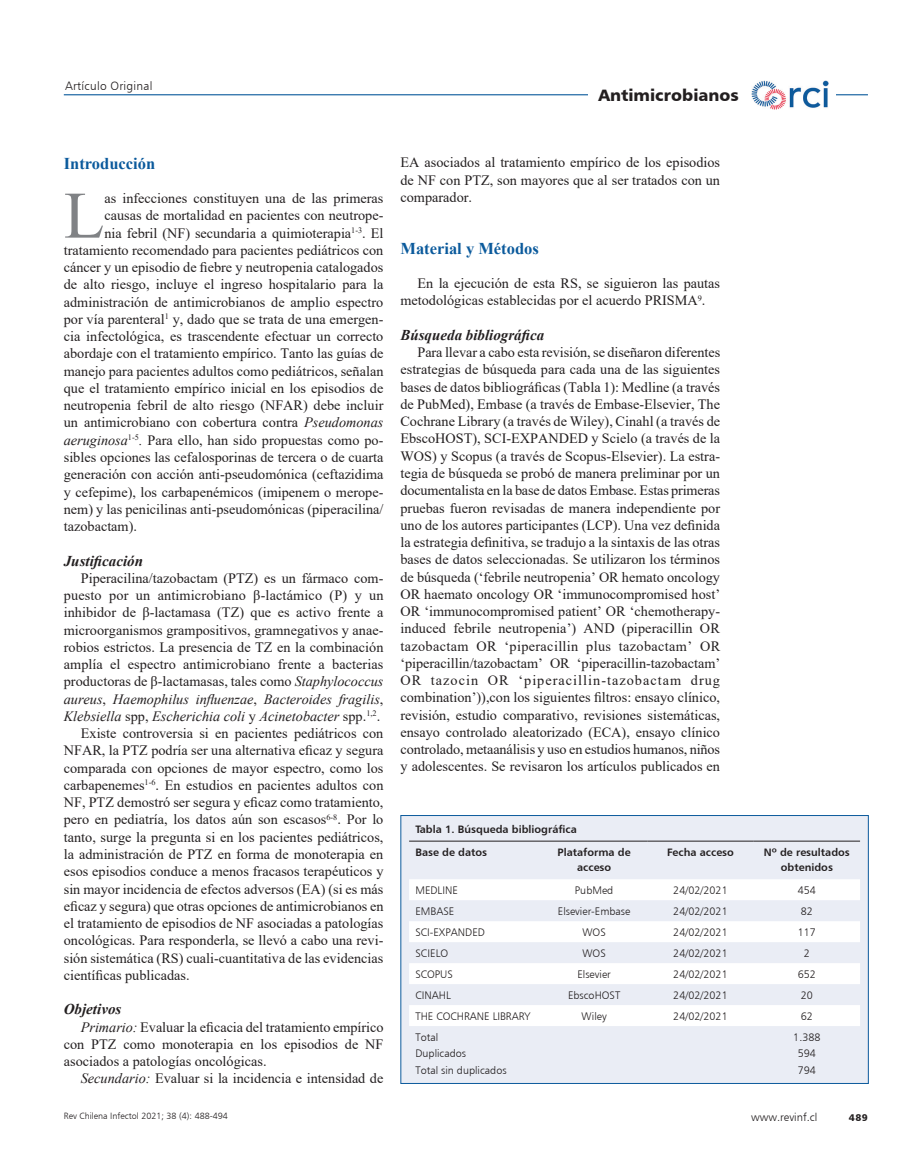
<style>
.page{position:relative;width:919px;height:1170px;background:#fff}
.page>*{position:absolute;margin:0;border:0;box-sizing:border-box;transform-origin:0 0}
._1texto{font:66.3px "Times New Roman";color:#808285}
._4subtitulo{font:700 16.5px "Times New Roman";color:#0b5a9c}
.t1{font:16.5px "Humanist 777 BT Black B";color:#231f20}
._4subtitulo2{font:italic 700 15px "Times New Roman";color:#231f20}
._1texto-2{font:14.25px/17.2px "Times New Roman";color:#231f20;text-align:justify}
.t2{font:12px "Humanist 777 BT Light B";letter-spacing:.02em;color:#231f20}
.t3{font:11.25px "Humanist 777 BT Light B";color:#231f20}
._6tabla{font:10.8px "Humanist 777 BT Light B";color:#231f20}
._6tabla-2{font:10.8px/15px "Humanist 777 BT Bold B";color:#231f20;text-align:center}
.t4{font:9.75px "Humanist 777 BT Black B";color:#231f20}
.t5{font:9px "Humanist 777 BT Light B";color:#231f20}
.s1{font-style:italic}
</style>
<div class="page">
<hr style="left:64px;top:94px;width:803px;height:1px;background:#0b5a9c">
<div style="left:744px;top:80px;width:92px;height:30px;background:#fff"></div>
<img style="left:751px;top:80px;width:77px;height:30px">
<div style="left:587px;top:80px;width:162px;height:30px;background:#fff"></div>
<div style="left:401px;top:815px;width:467px;height:268px;background:#eaedf5"></div>
<svg style="left:409px;top:879px;width:451px;height:146px;fill:#fff"></svg>
<hr style="left:409px;top:840px;width:132px;height:1px;background:#231f20">
<hr style="left:541px;top:840px;width:106px;height:1px;background:#231f20">
<hr style="left:647px;top:840px;width:106px;height:1px;background:#231f20">
<hr style="left:753px;top:840px;width:107px;height:1px;background:#231f20">
<div style="left:400px;top:815px;width:468px;height:268px;border:1px solid #0b5a9c"></div>
<p class="t2" style="left:65px;top:79px;width:89px">Artículo Original</p>
<p class="t1" style="left:598px;top:85px;width:142px">Antimicrobianos</p>
<p class="_4subtitulo" style="left:64px;top:151px;width:93px">Introducción</p>
<p class="_1texto" style="left:64px;top:169px;width:42px">L</p>
<p class="_1texto-2" style="left:104px;top:189px;width:280px">as infecciones constituyen una de las primeras</p>
<p class="_1texto-2" style="left:104px;top:206px;width:280px">causas de mortalidad en pacientes con neutrope-</p>
<p class="_1texto-2" style="left:104px;top:224px;width:280px">nia febril (NF) secundaria a quimioterapia<sup>1-3</sup>. El</p>
<p class="_1texto-2" style="left:64px;top:241px;width:321px">tratamiento recomendado para pacientes pediátricos con</p>
<p class="_1texto-2" style="left:64px;top:258px;width:321px">cáncer y un episodio de fiebre y neutropenia catalogados</p>
<p class="_1texto-2" style="left:64px;top:275px;width:321px">de alto riesgo, incluye el ingreso hospitalario para la</p>
<p class="_1texto-2" style="left:64px;top:293px;width:321px">administración de antimicrobianos de amplio espectro</p>
<p class="_1texto-2" style="left:64px;top:310px;width:321px">por vía parenteral<sup>1</sup> y, dado que se trata de una emergen-</p>
<p class="_1texto-2" style="left:64px;top:327px;width:321px">cia infectológica, es trascendente efectuar un correcto</p>
<p class="_1texto-2" style="left:64px;top:344px;width:321px">abordaje con el tratamiento empírico. Tanto las guías de</p>
<p class="_1texto-2" style="left:64px;top:362px;width:321px">manejo para pacientes adultos como pediátricos, señalan</p>
<p class="_1texto-2" style="left:64px;top:379px;width:321px">que el tratamiento empírico inicial en los episodios de</p>
<p class="_1texto-2" style="left:64px;top:396px;width:321px">neutropenia febril de alto riesgo (NFAR) debe incluir</p>
<p class="_1texto-2" style="left:64px;top:413px;width:321px">un antimicrobiano con cobertura contra <span class="s1">Pseudomonas</span></p>
<p class="_1texto-2" style="left:64px;top:431px;width:321px"><span class="s1">aeruginosa</span><sup>1-5</sup><span class="s1">.</span> Para ello, han sido propuestas como po-</p>
<p class="_1texto-2" style="left:64px;top:448px;width:321px">sibles opciones las cefalosporinas de tercera o de cuarta</p>
<p class="_1texto-2" style="left:64px;top:465px;width:321px">generación con acción anti-pseudomónica (ceftazidima</p>
<p class="_1texto-2" style="left:64px;top:482px;width:321px">y cefepime), los carbapenémicos (imipenem o merope-</p>
<p class="_1texto-2" style="left:64px;top:500px;width:321px">nem) y las penicilinas anti-pseudomónicas (piperacilina/</p>
<p class="_1texto-2" style="left:64px;top:517px;width:75px">tazobactam).</p>
<p class="_4subtitulo2" style="left:64px;top:550px;width:81px">Justificación</p>
<p class="_1texto-2" style="left:64px;top:569px;width:321px;text-indent:17px">Piperacilina/tazobactam (PTZ) es un fármaco com&shy;puesto por un antimicrobiano β-lactámico (P) y un inhibidor de β-lactamasa (TZ) que es activo frente a microorganismos grampositivos, gramnegativos y anae&shy;robios estrictos. La presencia de TZ en la combinación amplía el espectro antimicrobiano frente a bacterias productoras de β-lactamasas, tales como <span class="s1">Staphylococcus aureus</span>, <span class="s1">Haemophilus influenzae</span>, <span class="s1">Bacteroides fragilis</span>, <span class="s1">Klebsiella</span> spp, <span class="s1">Escherichia coli</span> y <span class="s1">Acinetobacter</span> spp.<sup>1,2</sup>.</p>
<p class="_1texto-2" style="left:64px;top:724px;width:321px;text-indent:17px">Existe controversia si en pacientes pediátricos con NFAR, la PTZ podría ser una alternativa eficaz y segura comparada con opciones de mayor espectro, como los carbapenemes<sup>1-6</sup>. En estudios en pacientes adultos con NF, PTZ demostró ser segura y eficaz como tratamiento, pero en pediatría, los datos aún son escasos<sup>6-8</sup>. Por lo tanto, surge la pregunta si en los pacientes pediátricos, la administración de PTZ en forma de monoterapia en esos episodios conduce a menos fracasos terapéuticos y sin mayor incidencia de efectos adversos (EA) (si es más eficaz y segura) que otras opciones de antimicrobianos en el tratamiento de episodios de NF asociadas a patologías oncológicas. Para responderla, se llevó a cabo una revi&shy;sión sistemática (RS) cuali-cuantitativa de las evidencias científicas publicadas.</p>
<p class="_4subtitulo2" style="left:64px;top:998px;width:59px">Objetivos</p>
<p class="_1texto-2" style="left:64px;top:1017px;width:321px;text-indent:17px"><span class="s1">Primario:</span> Evaluar la eficacia del tratamiento empírico con PTZ como monoterapia en los episodios de NF asociados a patologías oncológicas.</p>
<p class="_1texto-2" style="left:81px;top:1069px;width:304px"><span class="s1">Secundario:</span> Evaluar si la incidencia e intensidad de</p>
<p class="t5" style="left:64px;top:1110px;width:166px">Rev Chilena Infectol 2021; 38 (4): 488-494</p>
<p class="_1texto-2" style="left:400px;top:153px;width:321px">EA asociados al tratamiento empírico de los episodios de NF con PTZ, son mayores que al ser tratados con un comparador.</p>
<p class="_4subtitulo" style="left:400px;top:236px;width:140px">Material y Métodos</p>
<p class="_1texto-2" style="left:400px;top:274px;width:321px;text-indent:17px">En la ejecución de esta RS, se siguieron las pautas metodológicas establecidas por el acuerdo PRISMA<sup>9</sup>.</p>
<p class="_4subtitulo2" style="left:400px;top:324px;width:145px">Búsqueda bibliográfica</p>
<p class="_1texto-2" style="left:400px;top:343px;width:321px;text-indent:17px">Para llevar a cabo esta revisión, se diseñaron diferentes estrategias de búsqueda para cada una de las siguientes bases de datos bibliográficas (Tabla 1): Medline (a través de PubMed), Embase (a través de Embase-Elsevier, The Cochrane Library (a través de Wiley), Cinahl (a través de EbscoHOST), SCI-EXPANDED y Scielo (a través de la WOS) y Scopus (a través de Scopus-Elsevier). La estra&shy;tegia de búsqueda se probó de manera preliminar por un documentalista en la base de datos Embase. Estas primeras pruebas fueron revisadas de manera independiente por uno de los autores participantes (LCP). Una vez definida la estrategia definitiva, se tradujo a la sintaxis de las otras bases de datos seleccionadas. Se utilizaron los términos de búsqueda (‘febrile neutropenia’ OR hemato oncology OR haemato oncology OR ‘immunocompromised host’ OR ‘immunocompromised patient’ OR ‘chemotherapy&shy;induced febrile neutropenia’) AND (piperacillin OR tazobactam OR ‘piperacillin plus tazobactam’ OR ‘piperacillin/tazobactam’ OR ‘piperacillin-tazobactam’ OR tazocin OR ‘piperacillin-tazobactam drug combination’)),con los siguientes filtros: ensayo clínico, revisión, estudio comparativo, revisiones sistemáticas, ensayo controlado aleatorizado (ECA), ensayo clínico controlado, metaanálisis y uso en estudios humanos, niños y adolescentes. Se revisaron los artículos publicados en</p>
<p class="_6tabla-2" style="left:415px;top:821px;width:163px">Tabla 1. Búsqueda bibliográfica</p>
<p class="_6tabla-2" style="left:415px;top:844px;width:73px">Base de datos</p>
<p class="_6tabla-2" style="left:557px;top:844px;width:75px">Plataforma de acceso</p>
<p class="_6tabla-2" style="left:667px;top:844px;width:68px">Fecha acceso</p>
<p class="_6tabla-2" style="left:763px;top:844px;width:87px">Nº de resultados obtenidos</p>
<p class="_6tabla" style="left:415px;top:883px;width:44px">MEDLINE</p>
<p class="_6tabla" style="left:575px;top:883px;width:40px">PubMed</p>
<p class="_6tabla" style="left:673px;top:883px;width:56px">24/02/2021</p>
<p class="_6tabla" style="left:797px;top:883px;width:20px">454</p>
<p class="_6tabla" style="left:415px;top:904px;width:40px">EMBASE</p>
<p class="_6tabla" style="left:558px;top:904px;width:74px">Elsevier-Embase</p>
<p class="_6tabla" style="left:673px;top:904px;width:56px">24/02/2021</p>
<p class="_6tabla" style="left:800px;top:904px;width:14px">82</p>
<p class="_6tabla" style="left:415px;top:925px;width:71px">SCI-EXPANDED</p>
<p class="_6tabla" style="left:582px;top:925px;width:25px">WOS</p>
<p class="_6tabla" style="left:673px;top:925px;width:56px">24/02/2021</p>
<p class="_6tabla" style="left:797px;top:925px;width:20px">117</p>
<p class="_6tabla" style="left:415px;top:946px;width:34px">SCIELO</p>
<p class="_6tabla" style="left:582px;top:946px;width:25px">WOS</p>
<p class="_6tabla" style="left:673px;top:946px;width:56px">24/02/2021</p>
<p class="_6tabla" style="left:803px;top:946px;width:8px">2</p>
<p class="_6tabla" style="left:415px;top:967px;width:39px">SCOPUS</p>
<p class="_6tabla" style="left:577px;top:967px;width:35px">Elsevier</p>
<p class="_6tabla" style="left:673px;top:967px;width:56px">24/02/2021</p>
<p class="_6tabla" style="left:797px;top:967px;width:20px">652</p>
<p class="_6tabla" style="left:415px;top:988px;width:37px">CINAHL</p>
<p class="_6tabla" style="left:568px;top:988px;width:54px">EbscoHOST</p>
<p class="_6tabla" style="left:673px;top:988px;width:56px">24/02/2021</p>
<p class="_6tabla" style="left:800px;top:988px;width:14px">20</p>
<p class="_6tabla" style="left:415px;top:1009px;width:116px">THE COCHRANE LIBRARY</p>
<p class="_6tabla" style="left:581px;top:1009px;width:27px">Wiley</p>
<p class="_6tabla" style="left:673px;top:1009px;width:56px">24/02/2021</p>
<p class="_6tabla" style="left:800px;top:1009px;width:14px">62</p>
<p class="_6tabla" style="left:415px;top:1030px;width:24px">Total</p>
<p class="_6tabla" style="left:793px;top:1030px;width:29px">1.388</p>
<p class="_6tabla" style="left:415px;top:1046px;width:52px">Duplicados</p>
<p class="_6tabla" style="left:797px;top:1046px;width:20px">594</p>
<p class="_6tabla" style="left:415px;top:1063px;width:93px">Total sin duplicados</p>
<p class="_6tabla" style="left:797px;top:1063px;width:20px">794</p>
<p class="t3" style="left:751px;top:1110px;width:68px">www.revinf.cl</p>
<p class="t4" style="left:848px;top:1111px;width:20px">489</p>
</div>
